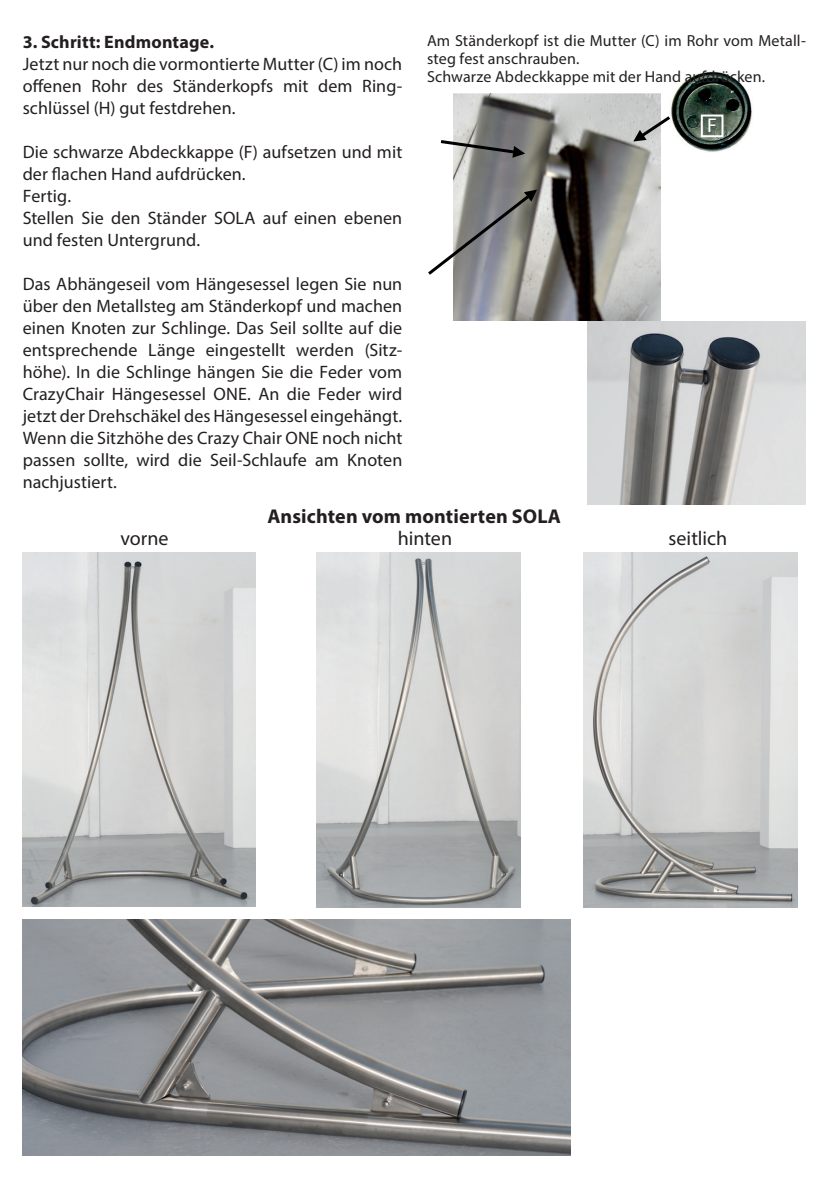
<style>
.page{position:relative;width:840px;height:1191px;background:#fff}
.page>*{position:absolute;margin:0;border:0;box-sizing:border-box;transform-origin:0 0}
.t1{font:700 20px "Myriad Pro";letter-spacing:.005em;color:#231f20}
.t2{font:20px "Myriad Pro";color:#231f20}
.t3{font:20px "Myriad Pro";color:#fff}
.t4{font:18px/22px "Myriad Pro";letter-spacing:.005em;color:#231f20;text-align:justify}
.t5{font:700 18px "Myriad Pro";letter-spacing:.01em;color:#231f20}
.t6{font:16px/18px "Myriad Pro";letter-spacing:.01em;color:#231f20}
</style>
<div class="page">
<img style="left:453px;top:94px;width:207px;height:226px">
<img style="left:671px;top:71px;width:81px;height:81px">
<svg style="left:440px;top:138px;width:85px;height:20px;background:#858585"></svg>
<svg style="left:632px;top:113px;width:41px;height:30px"></svg>
<svg style="left:428px;top:188px;width:110px;height:90px"></svg>
<div style="left:700px;top:115px;width:23px;height:22px;border:2px solid #fff"></div>
<img style="left:23px;top:553px;width:232px;height:354px">
<img style="left:316px;top:553px;width:204px;height:354px">
<img style="left:583px;top:553px;width:213px;height:354px">
<img style="left:587px;top:321px;width:218px;height:184px">
<img style="left:23px;top:920px;width:546px;height:235px">
<p class="t5" style="left:23px;top:30px;width:193px">3. Schritt: Endmontage.</p>
<p class="t4" style="left:23px;top:52px;width:381px">Jetzt nur noch die vormontierte Mutter (C) im noch offenen Rohr des Ständerkopfs mit dem Ring&shy;schlüssel (H) gut festdrehen.</p>
<p class="t4" style="left:23px;top:140px;width:381px;text-align:left">Die schwarze Abdeckkappe (F) aufsetzen und mit der flachen Hand aufdrücken.<br>Fertig.<br>Stellen Sie den Ständer SOLA auf einen ebenen und festen Untergrund.</p>
<p class="t4" style="left:23px;top:272px;width:381px">Das Abhängeseil vom Hängesessel legen Sie nun über den Metallsteg am Ständerkopf und machen einen Knoten zur Schlinge. Das Seil sollte auf die entsprechende Länge eingestellt werden (Sitz&shy;höhe). In die Schlinge hängen Sie die Feder vom CrazyChair Hängesessel ONE. An die Feder wird jetzt der Drehschäkel des Hängesessel eingehängt.<br>Wenn die Sitzhöhe des Crazy Chair ONE noch nicht passen sollte, wird die Seil-Schlaufe am Knoten nachjustiert.</p>
<p class="t6" style="left:427px;top:31px;width:380px">Am Ständerkopf ist die Mutter (C) im Rohr vom Metall&shy;steg fest anschrauben.<br>Schwarze Abdeckkappe mit der Hand aufdrücken.</p>
<p class="t3" style="left:706px;top:112px;width:11px">F</p>
<p class="t1" style="left:267px;top:503px;width:295px">Ansichten vom montierten SOLA</p>
<p class="t2" style="left:120px;top:525px;width:50px">vorne</p>
<p class="t2" style="left:397px;top:525px;width:56px">hinten</p>
<p class="t2" style="left:668px;top:525px;width:60px">seitlich</p>
</div>
